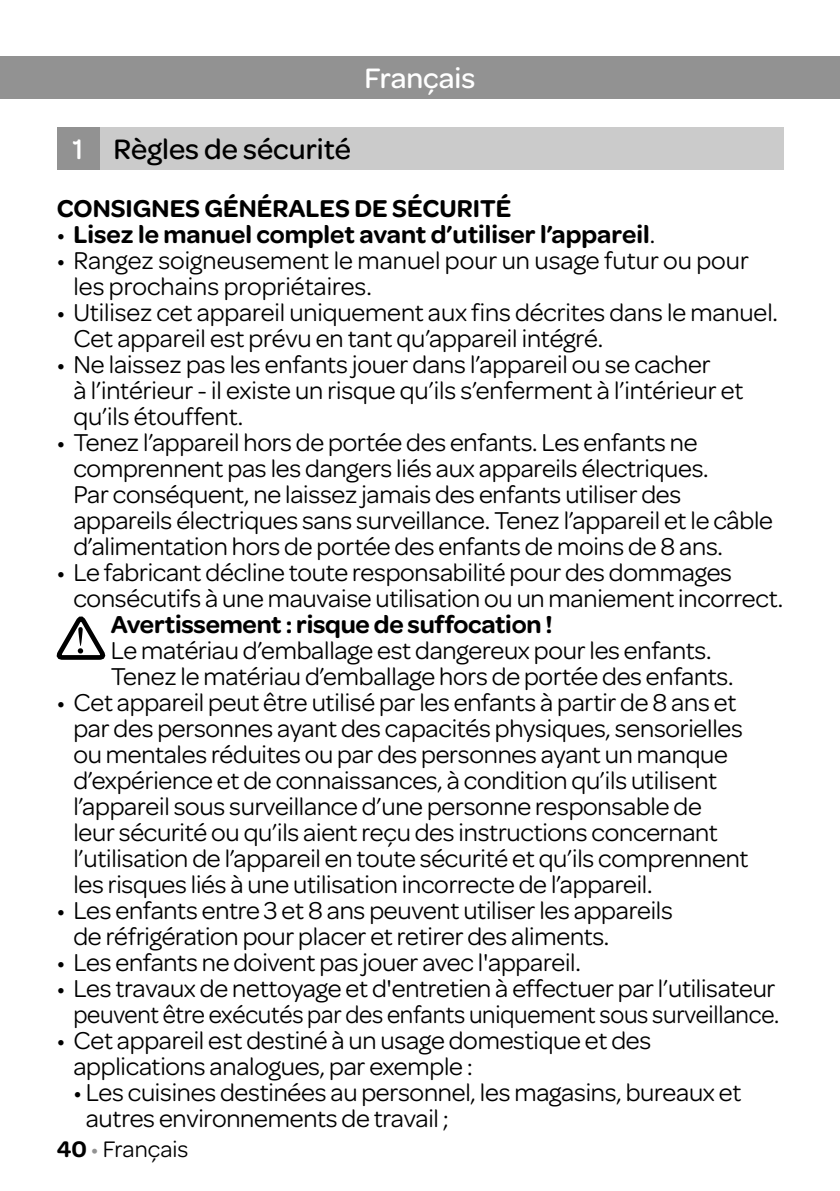
<style>
.page{position:relative;width:840px;height:1191px;background:#fff}
.page>*{position:absolute;margin:0;border:0;box-sizing:border-box;transform-origin:0 0}
.t1{font:500 30px "Omnes";color:#000}
.t2{font:500 30px "Omnes";color:#fff}
.t3{font:26px/26px "Omnes";letter-spacing:-.01em;color:#000}
.t4{font:600 26px "Omnes";color:#000}
.t5{font:24px "Omnes";color:#000}
.s1{color:#fff}
.s2{font-weight:400}
.s3{font-weight:600}
.s4{color:#929292}
</style>
<div class="page">
<svg style="left:57px;top:616px;width:48px;height:44px"></svg>
<div style="left:0;top:57px;width:839px;height:42px;background:#929292"></div>
<div style="left:85px;top:128px;width:697px;height:42px;background:#cbcbcb"></div>
<div style="left:57px;top:128px;width:42px;height:42px;background:#929292"></div>
<p class="t2" style="left:364px;top:57px;width:112px">Français</p>
<p class="t1" style="left:72px;top:128px;width:280px"><span class="s1">1</span> Règles de sécurité</p>
<p class="t4" style="left:57px;top:189px;width:456px">CONSIGNES GÉNÉRALES DE SÉCURITÉ</p>
<p class="t4" style="left:57px;top:215px;width:599px"><span class="s2">•</span> Lisez le manuel complet avant d’utiliser l’appareil<span class="s2">.</span></p>
<p class="t3" style="left:73px;top:246px;width:676px;text-indent:-17px">• Rangez soigneusement le manuel pour un usage futur ou pour les prochains propriétaires.</p>
<p class="t3" style="left:73px;top:298px;width:705px;text-indent:-17px">• Utilisez cet appareil uniquement aux fins décrites dans le manuel.<br>Cet appareil est prévu en tant qu’appareil intégré.</p>
<p class="t3" style="left:73px;top:350px;width:671px;text-indent:-17px">• Ne laissez pas les enfants jouer dans l’appareil ou se cacher<br>à l’intérieur - il existe un risque qu’ils s’enferment à l’intérieur et qu’ils étouffent.</p>
<p class="t3" style="left:73px;top:428px;width:700px;text-indent:-17px">• Tenez l’appareil hors de portée des enfants. Les enfants ne comprennent pas les dangers liés aux appareils électriques.<br>Par conséquent, ne laissez jamais des enfants utiliser des appareils électriques sans surveillance. Tenez l’appareil et le câble d’alimentation hors de portée des enfants de moins de 8 ans.</p>
<p class="t3" style="left:73px;top:558px;width:710px;text-indent:-17px">• Le fabricant décline toute responsabilité pour des dommages consécutifs à une mauvaise utilisation ou un maniement incorrect.</p>
<p class="t4" style="left:111px;top:605px;width:443px">Avertissement : risque de suffocation !</p>
<p class="t3" style="left:111px;top:636px;width:624px">Le matériau d’emballage est dangereux pour les enfants.<br>Tenez le matériau d’emballage hors de portée des enfants.</p>
<p class="t3" style="left:73px;top:688px;width:676px;text-indent:-17px">• Cet appareil peut être utilisé par les enfants à partir de 8 ans et par des personnes ayant des capacités physiques, sensorielles ou mentales réduites ou par des personnes ayant un manque d’expérience et de connaissances, à condition qu’ils utilisent l’appareil sous surveillance d’une personne responsable de leur sécurité ou qu’ils aient reçu des instructions concernant l’utilisation de l’appareil en toute sécurité et qu’ils comprennent les risques liés à une utilisation incorrecte de l’appareil.</p>
<p class="t3" style="left:73px;top:896px;width:600px;text-indent:-17px">• Les enfants entre 3 et 8 ans peuvent utiliser les appareils de réfrigération pour placer et retirer des aliments.</p>
<p class="t3" style="left:57px;top:948px;width:525px">• Les enfants ne doivent pas jouer avec l'appareil.</p>
<p class="t3" style="left:57px;top:974px;width:723px;text-align:right">• Les travaux de nettoyage et d'entretien à effectuer par l’utilisateur peuvent être exécutés par des enfants uniquement sous surveillance.</p>
<p class="t3" style="left:73px;top:1026px;width:579px;text-indent:-17px">• Cet appareil est destiné à un usage domestique et des applications analogues, par exemple :</p>
<p class="t3" style="left:86px;top:1078px;width:657px;text-indent:-12px">• Les cuisines destinées au personnel, les magasins, bureaux et autres environnements de travail ;</p>
<p class="t5" style="left:57px;top:1132px;width:133px"><span class="s3">40</span> <span class="s4">•</span> Français</p>
</div>
